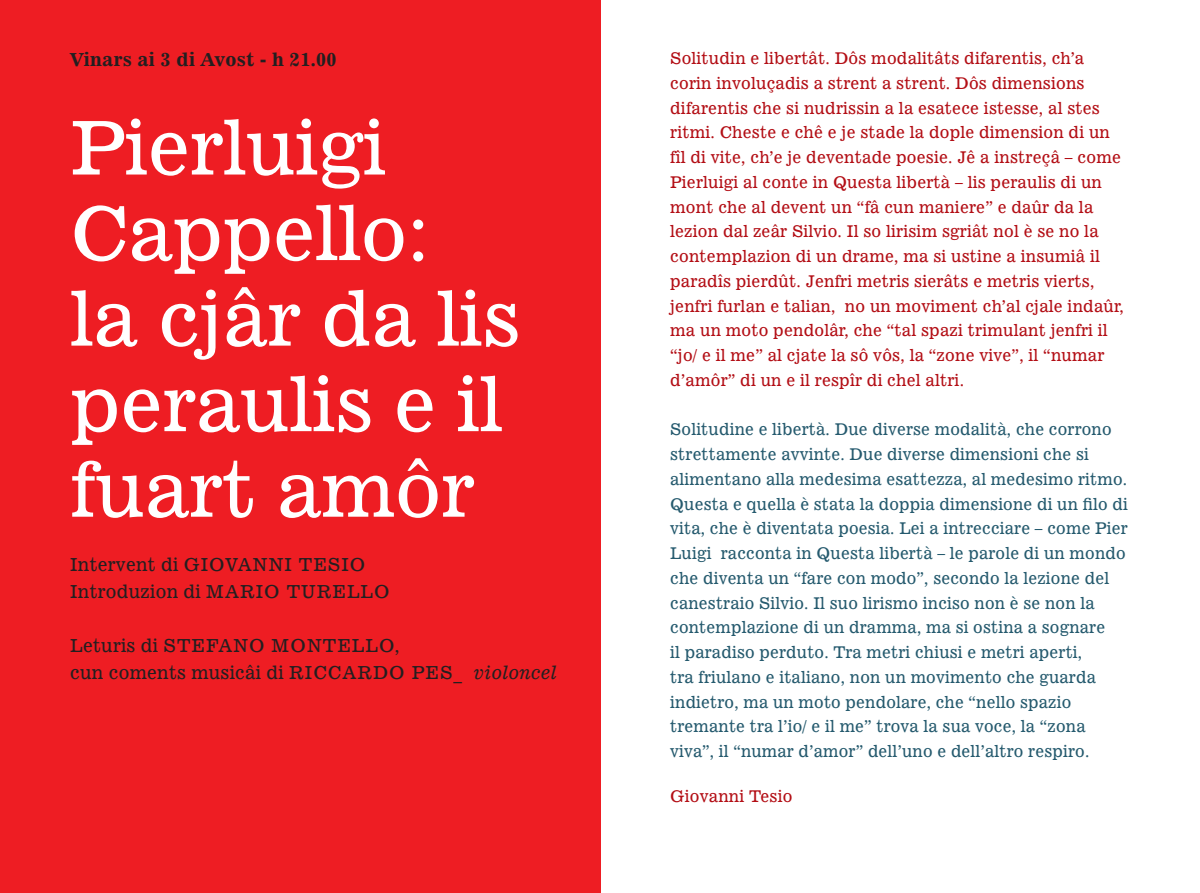
<style>
.page{position:relative;width:1200px;height:893px;background:#fff}
.page>*{position:absolute;margin:0;border:0;box-sizing:border-box;transform-origin:0 0}
.t1{font:74.25px/85.5px "News 701 BT Roman A";color:#fff}
.t2{font:18px/27px "News 701 BT Roman A";letter-spacing:.06em;color:#231f20;scale:.96 1}
.t3{font:18px/27px "News 701 BT Roman A";letter-spacing:.015em;color:#231f20;scale:.96 1}
.t4{font:18px "News 701 BT Bold A";letter-spacing:.02em;color:#231f20}
.t5{font:18px "News 701 BT Italic A";letter-spacing:.015em;color:#231f20;scale:.96 1}
.t6{font:16.2px/24.8px "News 701 BT Roman A";letter-spacing:.015em;color:#b30e15;scale:.96 1}
.t7{font:16.2px/24.8px "News 701 BT Roman A";letter-spacing:.015em;color:#255a6e;scale:.95 1}
.s1{font-family:"News 701 BT Roman A"}
</style>
<div class="page">
<div style="left:0;top:0;width:600px;height:893px;background:#ee1d23"></div>
<p class="t4" style="left:70px;top:48px;width:268px">Vinars ai 3 di Avost - h 21.00</p>
<h1 class="t1" style="left:70px;top:105px;width:451px">Pierluigi<br>Cappello:<br>la cjâr da lis peraulis e il fuart amôr</h1>
<p class="t2" style="left:70px;top:550px;width:334px">Intervent di Giovanni Tesi o<br>Introduzion di Mari o Turell o</p>
<p class="t3" style="left:70px;top:631px;width:344px">Leturis di Stefano Montello, cun coments musicâi di Ricca</p>
<p class="t5" style="left:357px;top:661px;width:209px"><span class="s1">rdo Pes_</span> violoncel</p>
<p class="t6" style="left:670px;top:46px;width:474px">Solitudin e libertât. Dôs modalitâts difarentis, ch’a corin involuçadis a strent a strent. Dôs dimensions difarentis che si nudrissin a la esatece istesse, al stes ritmi. Cheste e chê e je stade la dople dimension di un fîl di vite, ch’e je deventade poesie. Jê a instreçâ – come Pierluigi al conte in Questa libertà – lis peraulis di un mont che al devent un “fâ cun maniere” e daûr da la lezion dal zeâr Silvio. Il so lirisim sgriât nol è se no la contemplazion di un drame, ma si ustine a insumiâ il paradîs pierdût. Jenfri metris sierâts e metris vierts, jenfri furlan e talian, no un moviment ch’al cjale indaûr, ma un moto pendolâr, che “tal spazi trimulant jenfri il “jo/ e il me” al cjate la sô vôs, la “zone vive”, il “numar d’amôr” di un e il respîr di chel altri.</p>
<p class="t7" style="left:670px;top:417px;width:483px">Solitudine e libertà. Due diverse modalità, che corrono strettamente avvinte. Due diverse dimensioni che si alimentano alla medesima esattezza, al medesimo ritmo.<br>Questa e quella è stata la doppia dimensione di un filo di vita, che è diventata poesia. Lei a intrecciare – come Pier Luigi racconta in Questa libertà – le parole di un mondo che diventa un “fare con modo”, secondo la lezione del canestraio Silvio. Il suo lirismo inciso non è se non la contemplazione di un dramma, ma si ostina a sognare<br>il paradiso perduto. Tra metri chiusi e metri aperti,<br>tra friulano e italiano, non un movimento che guarda indietro, ma un moto pendolare, che “nello spazio tremante tra l’io/ e il me” trova la sua voce, la “zona viva”, il “numar d’amor” dell’uno e dell’altro respiro.</p>
<p class="t6" style="left:670px;top:783px;width:129px">Giovanni Tesio</p>
</div>
